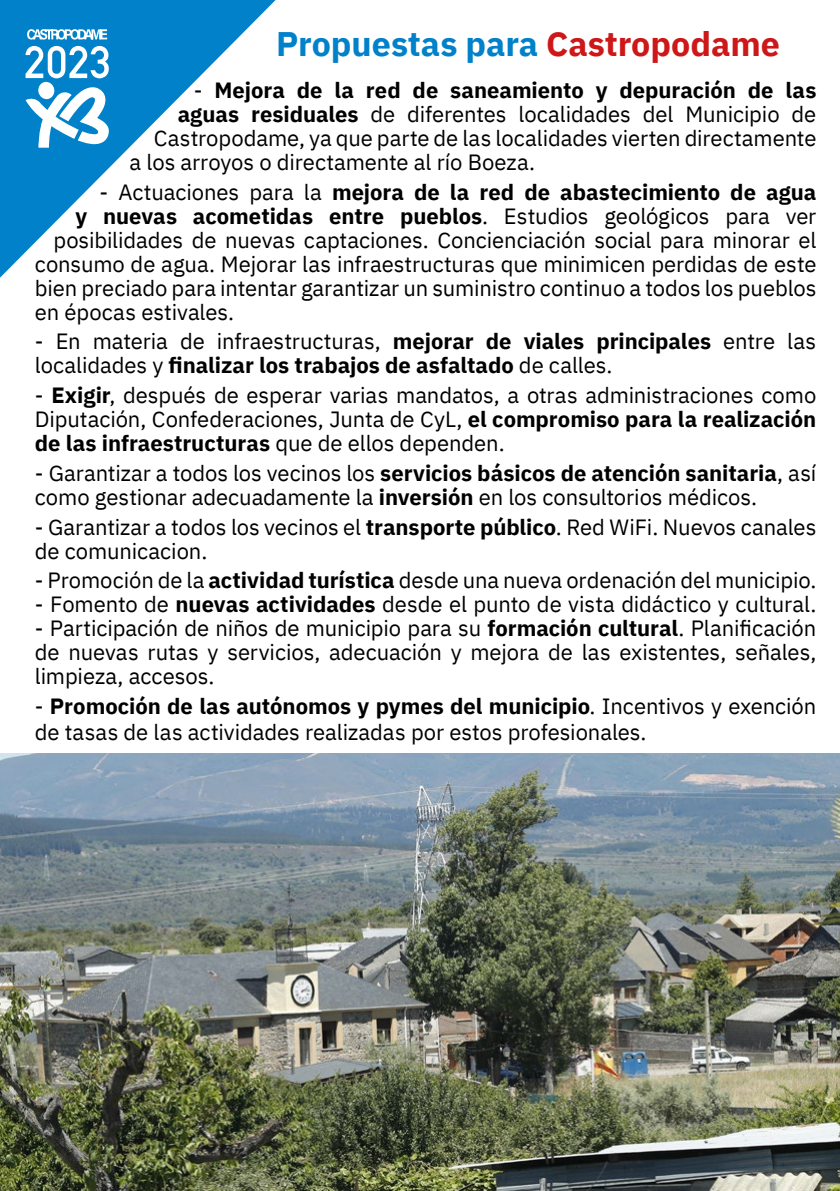
<style>
.page{position:relative;width:840px;height:1191px;background:#fff}
.page>*{position:absolute;margin:0;border:0;box-sizing:border-box;transform-origin:0 0}
.t1{font:700 34px "IBM Plex Sans";color:#0081c9}
.t2{font:22px/24px "IBM Plex Sans";letter-spacing:-.005em;color:#000}
.t3{font:700 22px "IBM Plex Sans";color:#000}
.s1{color:#cd1719}
.s2{font-weight:400}
.s3{font-weight:700}
</style>
<div class="page">
<svg style="left:0;top:0;width:275px;height:278px"></svg>
<img style="left:0;top:753px;width:839px;height:438px">
<svg style="left:26px;top:46px;width:83px;height:102px"></svg>
<svg style="left:27px;top:29px;width:80px;height:11px"></svg>
<h1 class="t1" style="left:276px;top:17px;width:505px">Propuestas para <span class="s1">Castropodame</span></h1>
<p class="t3" style="left:194px;top:73px;width:624px"><span class="s2">-</span> Mejora de la red de saneamiento y depuración de las</p>
<p class="t2" style="left:178px;top:100px;width:639px"><span class="s3">aguas residuales</span> de diferentes localidades del Municipio de</p>
<p class="t2" style="left:154px;top:124px;width:664px">Castropodame, ya que parte de las localidades vierten directamente</p>
<p class="t2" style="left:130px;top:148px;width:407px">a los arroyos o directamente al río Boeza.</p>
<p class="t3" style="left:100px;top:174px;width:717px"><span class="s2">- Actuaciones para la</span> mejora de la red de abastecimiento de agua</p>
<p class="t3" style="left:76px;top:198px;width:741px">y nuevas acometidas entre pueblos<span class="s2">. Estudios geológicos para ver</span></p>
<p class="t2" style="left:54px;top:226px;width:763px">posibilidades de nuevas captaciones. Concienciación social para minorar el</p>
<p class="t2" style="left:35px;top:250px;width:782px">consumo de agua. Mejorar las infraestructuras que minimicen perdidas de este</p>
<p class="t2" style="left:35px;top:274px;width:782px">bien preciado para intentar garantizar un suministro continuo a todos los pueblos</p>
<p class="t2" style="left:35px;top:298px;width:201px">en épocas estivales.</p>
<p class="t2" style="left:35px;top:328px;width:782px">- En materia de infraestructuras, <span class="s3">mejorar de viales principales</span> entre las localidades y <span class="s3">finalizar los trabajos de asfaltado</span> de calles.</p>
<p class="t2" style="left:35px;top:381px;width:782px;text-align:justify">- <span class="s3">Exigir</span>, después de esperar varias mandatos, a otras administraciones como Diputación, Confederaciones, Junta de CyL, <span class="s3">el compromiso para la realización de las infraestructuras</span> que de ellos dependen.</p>
<p class="t2" style="left:35px;top:459px;width:782px">- Garantizar a todos los vecinos los <span class="s3">servicios básicos de atención sanitaria</span>, así como gestionar adecuadamente la <span class="s3">inversión</span> en los consultorios médicos.</p>
<p class="t2" style="left:35px;top:513px;width:782px">- Garantizar a todos los vecinos el <span class="s3">transporte público</span>. Red WiFi. Nuevos canales de comunicacion.</p>
<p class="t2" style="left:35px;top:566px;width:782px">- Promoción de la <span class="s3">actividad turística</span> desde una nueva ordenación del municipio.</p>
<p class="t2" style="left:35px;top:590px;width:782px">- Fomento de <span class="s3">nuevas actividades</span> desde el punto de vista didáctico y cultural.</p>
<p class="t2" style="left:35px;top:614px;width:782px;text-align:justify">- Participación de niños de municipio para su <span class="s3">formación cultural</span>. Planificación de nuevas rutas y servicios, adecuación y mejora de las existentes, señales, limpieza, accesos.</p>
<p class="t2" style="left:35px;top:691px;width:782px;line-height:26.4px">- <span class="s3">Promoción de las autónomos y pymes del municipio</span>. Incentivos y exención de tasas de las actividades realizadas por estos profesionales.</p>
</div>
